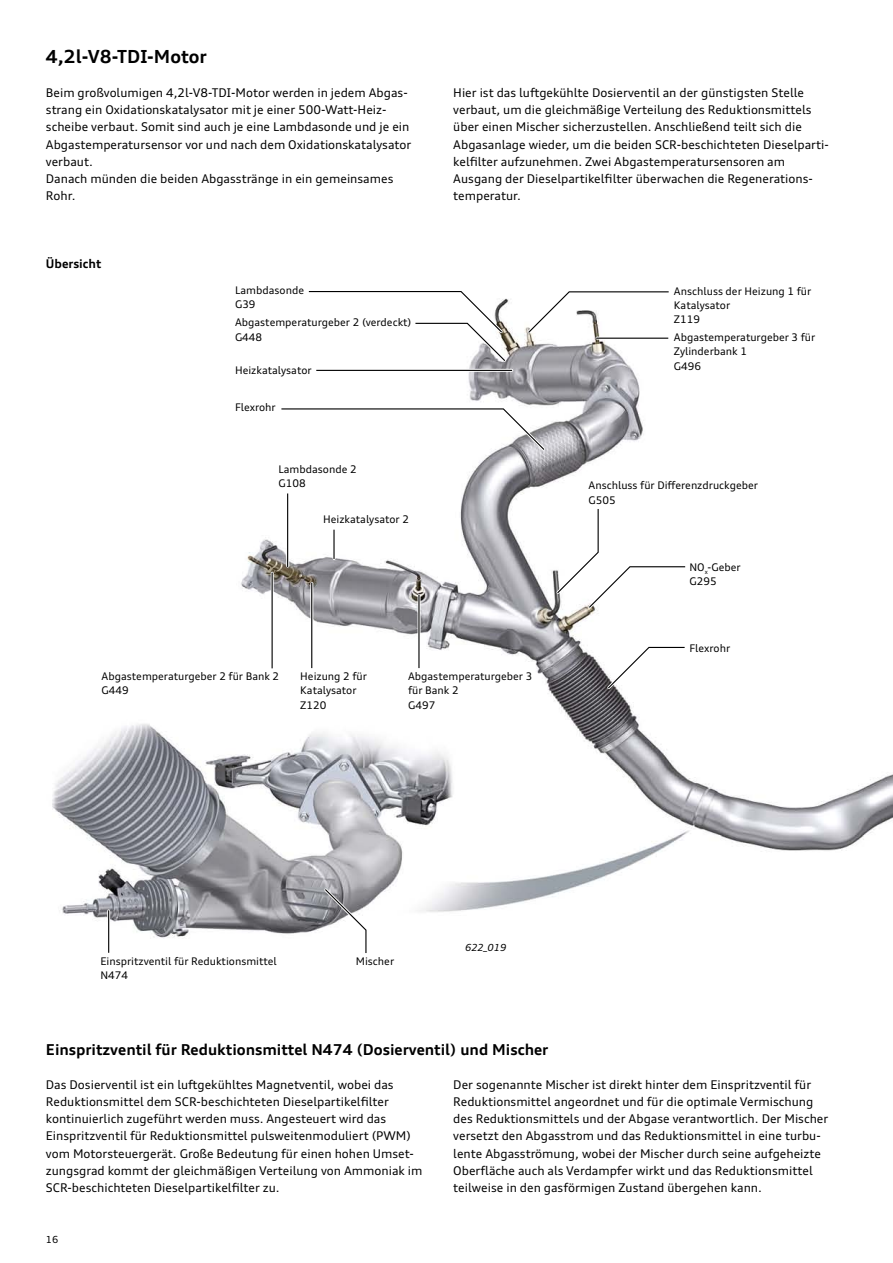
<style>
.page{position:relative;width:893px;height:1263px;background:#fff}
.page>*{position:absolute;margin:0;border:0;box-sizing:border-box;transform-origin:0 0}
.t1{font:700 18px "Audi Type";color:#000}
.t2{font:700 15px "Audi Type";color:#000}
.t3{font:12px/17.1px "Audi Type";color:#000}
.t4{font:700 12px "Audi Type";color:#000}
.t5{font:10.5px/14.2px "Audi Type";color:#000}
.t6{font:italic 9.75px "Audi Type";color:#000}
.t7{font:9.75px "Audi Type";color:#000}
</style>
<div class="page">
<img style="left:52px;top:328px;width:841px;height:610px">
<hr style="left:597px;top:337px;width:69px;height:3px;background:#fff">
<hr style="left:596px;top:338px;width:72px;height:1px;background:#000">
<hr style="left:107px;top:911px;width:3px;height:42px;background:#fff">
<hr style="left:108px;top:910px;width:1px;height:43px;background:#000">
<svg style="left:322px;top:886px;width:47px;height:67px"></svg>
<hr style="left:418px;top:595px;width:3px;height:71px;background:#fff">
<hr style="left:418px;top:595px;width:2px;height:73px;background:#000">
<hr style="left:271px;top:573px;width:3px;height:93px;background:#fff">
<hr style="left:272px;top:573px;width:1px;height:95px;background:#000">
<svg style="left:525px;top:291px;width:152px;height:45px"></svg>
<svg style="left:554px;top:495px;width:183px;height:116px"></svg>
<hr style="left:310px;top:583px;width:3px;height:83px;background:#fff">
<hr style="left:311px;top:583px;width:1px;height:85px;background:#000">
<hr style="left:286px;top:496px;width:3px;height:70px;background:#fff">
<hr style="left:287px;top:493px;width:1px;height:74px;background:#000">
<hr style="left:333px;top:531px;width:3px;height:28px;background:#fff">
<hr style="left:333px;top:530px;width:2px;height:29px;background:#000">
<svg style="left:605px;top:644px;width:151px;height:48px"></svg>
<svg style="left:280px;top:406px;width:268px;height:47px"></svg>
<hr style="left:368px;top:369px;width:144px;height:3px;background:#fff">
<hr style="left:316px;top:370px;width:196px;height:1px;background:#000">
<svg style="left:308px;top:291px;width:201px;height:74px"></svg>
<h1 class="t1" style="left:46px;top:45px;width:162px">4,2l-V8-TDI-Motor</h1>
<p class="t3" style="left:46px;top:84px;width:367px">Beim großvolumigen 4,2l-V8-TDI-Motor werden in jedem Abgas&shy;strang ein Oxidationskatalysator mit je einer 500-Watt-Heiz&shy;scheibe verbaut. Somit sind auch je eine Lambdasonde und je ein Abgastemperatursensor vor und nach dem Oxidationskatalysator verbaut.<br>Danach münden die beiden Abgasstränge in ein gemeinsames Rohr.</p>
<p class="t3" style="left:453px;top:84px;width:377px">Hier ist das luftgekühlte Dosierventil an der günstigsten Stelle verbaut, um die gleichmäßige Verteilung des Reduktionsmittels über einen Mischer sicherzustellen. Anschließend teilt sich die Abgasanlage wieder, um die beiden SCR-beschichteten Dieselparti&shy;kelfilter aufzunehmen. Zwei Abgastemperatursensoren am Ausgang der Dieselpartikelfilter überwachen die Regenerations&shy;temperatur.</p>
<p class="t4" style="left:46px;top:256px;width:57px">Übersicht</p>
<p class="t5" style="left:235px;top:283px;width:71px">Lambdasonde<br>G39</p>
<p class="t5" style="left:235px;top:315px;width:178px">Abgastemperaturgeber 2 (verdeckt)<br>G448</p>
<p class="t5" style="left:235px;top:363px;width:78px">Heizkatalysator</p>
<p class="t5" style="left:235px;top:400px;width:42px">Flexrohr</p>
<p class="t5" style="left:278px;top:462px;width:80px">Lambdasonde 2<br>G108</p>
<p class="t5" style="left:323px;top:512px;width:87px">Heizkatalysator 2</p>
<p class="t5" style="left:102px;top:669px;width:179px">Abgastemperaturgeber 2 für Bank 2<br>G449</p>
<p class="t5" style="left:300px;top:669px;width:68px">Heizung 2 für<br>Katalysator<br>Z120</p>
<p class="t5" style="left:408px;top:669px;width:126px">Abgastemperaturgeber 3 für Bank 2<br>G497</p>
<p class="t5" style="left:674px;top:284px;width:139px">Anschluss der Heizung 1 für<br>Katalysator<br>Z119</p>
<p class="t5" style="left:674px;top:330px;width:143px">Abgastemperaturgeber 3 für<br>Zylinderbank 1<br>G496</p>
<p class="t5" style="left:588px;top:478px;width:171px">Anschluss für Differenzdruckgeber<br>G505</p>
<p class="t5" style="left:689px;top:560px;width:53px">NO<sub>x</sub>-Geber<br>G295</p>
<p class="t5" style="left:689px;top:641px;width:42px">Flexrohr</p>
<p class="t5" style="left:100px;top:954px;width:178px">Einspritzventil für Reduktionsmittel</p>
<p class="t5" style="left:356px;top:954px;width:40px">Mischer</p>
<p class="t5" style="left:100px;top:968px;width:29px">N474</p>
<p class="t6" style="left:465px;top:941px;width:42px">622_019</p>
<p class="t2" style="left:46px;top:1040px;width:504px">Einspritzventil für Reduktionsmittel N474 (Dosierventil) und Mischer</p>
<p class="t3" style="left:46px;top:1076px;width:378px">Das Dosierventil ist ein luftgekühltes Magnetventil, wobei das Reduktionsmittel dem SCR-beschichteten Dieselpartikelfilter kontinuierlich zugeführt werden muss. Angesteuert wird das Einspritzventil für Reduktionsmittel pulsweitenmoduliert (PWM) vom Motorsteuergerät. Große Bedeutung für einen hohen Umset&shy;zungsgrad kommt der gleichmäßigen Verteilung von Ammoniak im SCR-beschichteten Dieselpartikelfilter zu.</p>
<p class="t7" style="left:46px;top:1233px;width:14px">16</p>
<p class="t3" style="left:453px;top:1076px;width:377px">Der sogenannte Mischer ist direkt hinter dem Einspritzventil für Reduktionsmittel angeordnet und für die optimale Vermischung des Reduktionsmittels und der Abgase verantwortlich. Der Mischer versetzt den Abgasstrom und das Reduktionsmittel in eine turbu&shy;lente Abgasströmung, wobei der Mischer durch seine aufgeheizte Oberfläche auch als Verdampfer wirkt und das Reduktionsmittel teilweise in den gasförmigen Zustand übergehen kann.</p>
</div>
